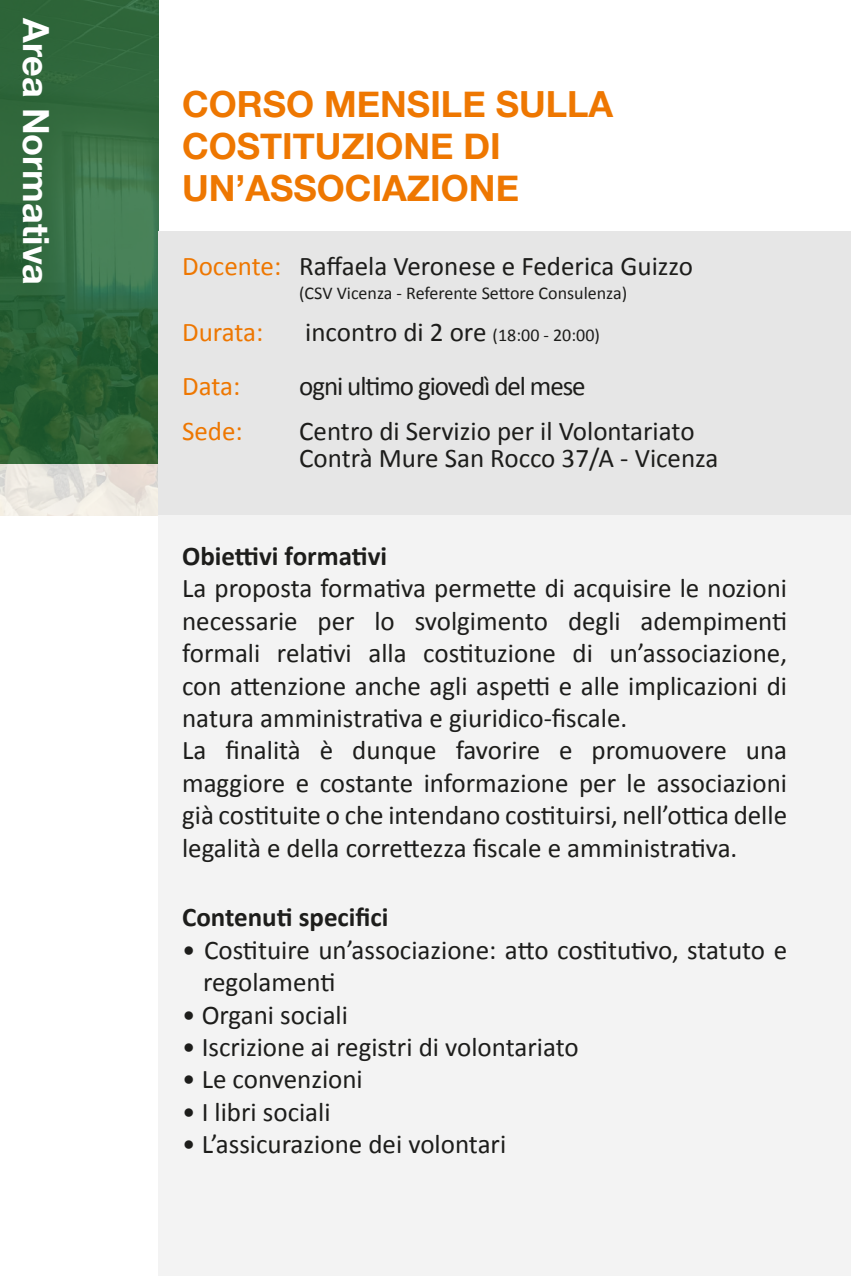
<style>
.page{position:relative;width:851px;height:1276px;background:#fff}
.page>*{position:absolute;margin:0;border:0;box-sizing:border-box;transform-origin:0 0}
.Bando_Blu_-_Copia_2{font:700 36px/42px "Helvetica Neue";color:#ee7701}
.Bando_Blu_-_Copia_2-2{font:700 36px "Helvetica Neue";color:#fff}
.text{font:27px/32.4px "Calibri";color:#1d1d1b;text-align:justify}
.text-2{font:700 27px "Calibri";color:#1d1d1b}
.text-3{font:27px "Calibri";letter-spacing:-.04em;color:#1d1d1b}
.text-4{font:27px "Calibri";color:#ee7701}
.text-5{font:18px "Calibri";color:#1d1d1b}
.s1{color:#ee7701}
.s2{font-size:18px}
</style>
<div class="page">
<img style="left:0;top:0;width:158px;height:515px">
<div style="left:158px;top:231px;width:692px;height:418px;background:#e6e6e6"></div>
<div style="left:158px;top:515px;width:692px;height:761px;background:#f3f3f3"></div>
<p class="Bando_Blu_-_Copia_2-2" style="left:64px;top:18px;width:268px;rotate:90deg">Area Normativa</p>
<p class="Bando_Blu_-_Copia_2" style="left:182px;top:85px;width:432px">CORSO MENSILE SULLA<br>COSTITUZIONE DI<br>UN’ASSOCIAZIONE</p>
<p class="text" style="left:182px;top:248px;width:512px"><span class="s1">Docente:</span> Raffaela Veronese e Federica Guizzo</p>
<p class="text-5" style="left:299px;top:282px;width:329px">(CSV Vicenza - Referente Settore Consulenza)</p>
<p class="text-4" style="left:182px;top:315px;width:83px">Durata:</p>
<p class="text" style="left:305px;top:314px;width:296px">incontro di 2 ore <span class="s2">(18:00 - 20:00)</span></p>
<p class="text-4" style="left:182px;top:369px;width:60px">Data:</p>
<p class="text-3" style="left:299px;top:369px;width:288px">ogni ultimo giovedì del mese</p>
<p class="text-4" style="left:182px;top:414px;width:62px">Sede:</p>
<p class="text" style="left:299px;top:413px;width:397px">Centro di Servizio per il Volontariato</p>
<p class="text" style="left:299px;top:440px;width:420px">Contrà Mure San Rocco 37/A - Vicenza</p>
<p class="text-2" style="left:182px;top:539px;width:206px">Obiettivi formativi</p>
<p class="text" style="left:182px;top:571px;width:606px">La proposta formativa permette di acquisire le nozioni necessarie per lo svolgimento degli adempimenti formali relativi alla costituzione di un’associazione, con attenzione anche agli aspetti e alle implicazioni di natura amministrativa e giuridico-fiscale.</p>
<p class="text" style="left:182px;top:733px;width:606px">La finalità è dunque favorire e promuovere una maggiore e costante informazione per le associazioni già costituite o che intendano costituirsi, nell’ottica delle legalità e della correttezza fiscale e amministrativa.</p>
<p class="text-2" style="left:182px;top:900px;width:208px">Contenuti specifici</p>
<p class="text" style="left:203px;top:932px;width:585px;text-indent:-21px">• Costituire un’associazione: atto costitutivo, statuto e regolamenti</p>
<p class="text" style="left:182px;top:997px;width:167px">• Organi sociali</p>
<p class="text" style="left:182px;top:1029px;width:398px">• Iscrizione ai registri di volontariato</p>
<p class="text" style="left:182px;top:1062px;width:182px">• Le convenzioni</p>
<p class="text" style="left:182px;top:1094px;width:150px">• I libri sociali</p>
<p class="text" style="left:182px;top:1126px;width:325px">• L’assicurazione dei volontari</p>
</div>
